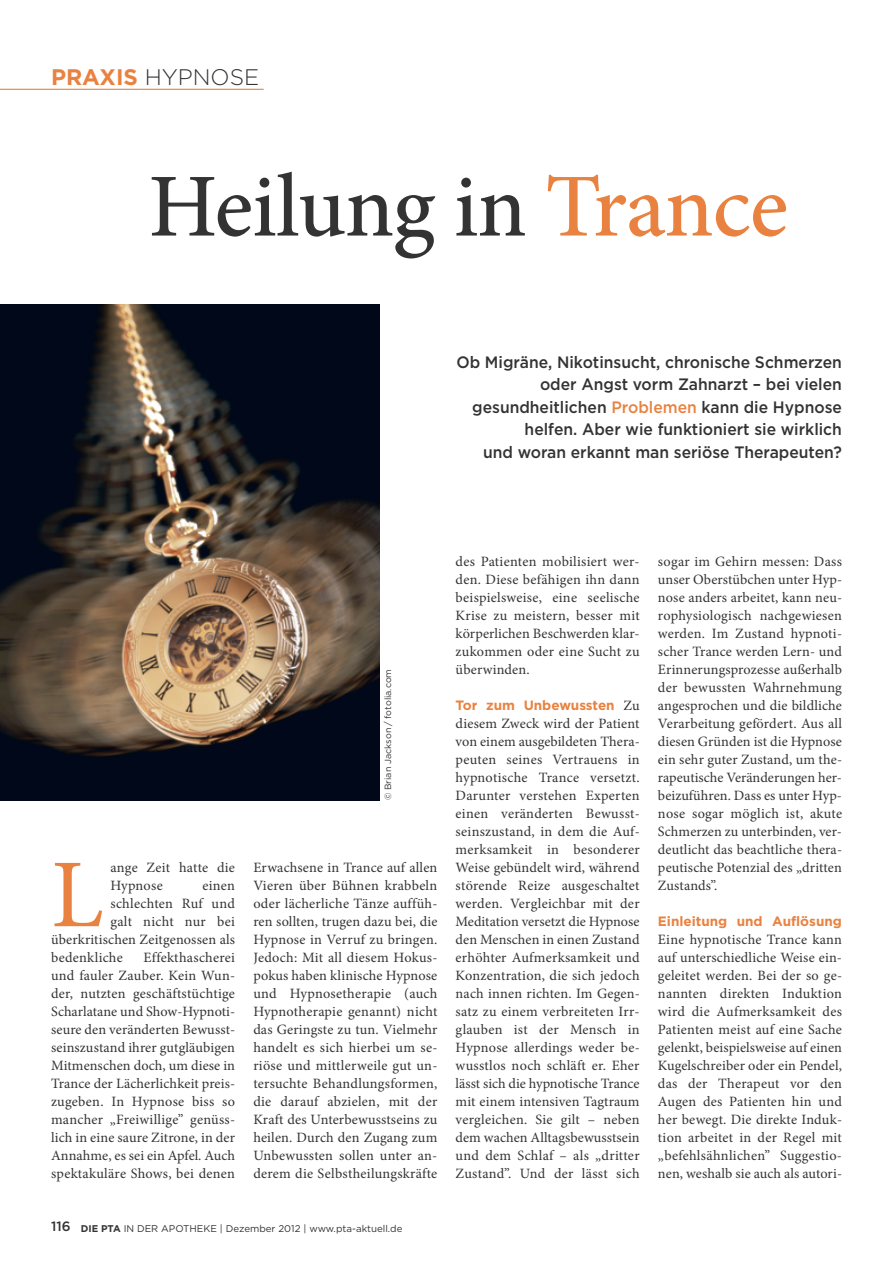
<style>
.page{position:relative;width:893px;height:1263px;background:#fff}
.page>*{position:absolute;margin:0;border:0;box-sizing:border-box;transform-origin:0 0}
.t1{font:97.35px "Minion Pro";color:#e98240}
.t2{font:500 90px "Minion Pro";letter-spacing:-.01em;color:#343334}
.t3{font:300 22.5px "Gotham";color:#343334}
.t4{font:500 16.5px/22.5px "Gotham";color:#343334;text-align:right;scale:.95 1}
.t5{font:14.25px/18px "Minion Pro";letter-spacing:.015em;color:#343334;text-align:justify}
.t6{font:700 13.5px "Gotham";color:#e98240}
.t7{font:9.75px "Gotham";color:#343334}
.t8{font:9px "Gotham";color:#343334}
.s1{font-weight:700;color:#e98240}
.s2{color:#e98240}
.s3{font-weight:500;font-size:13.5px}
.s4{font-weight:700}
.s5{font-family:"Minion Pro";font-weight:400;font-size:14.25px;color:#343334}
</style>
<div class="page">
<hr style="left:0;top:89px;width:264px;height:1px;background:#e98240">
<img style="left:0;top:304px;width:380px;height:496px">
<h3 class="t3" style="left:51px;top:68px;width:210px"><span class="s1">PRAXIS</span> HYPNOSE</h3>
<h2 class="t2" style="left:148px;top:152px;width:641px">Heilung in <span class="s2">Trance</span></h2>
<p class="t4" style="left:456px;top:352px;width:407px">Ob Migräne, Nikotinsucht, chronische Schmerzen oder Angst vorm Zahnarzt – bei vielen gesundheitlichen <span class="s2">Problemen</span> kann die Hypnose helfen. Aber wie funktioniert sie wirklich<br>und woran erkannt man seriöse Therapeuten?</p>
<p class="t8" style="left:384px;top:800px;width:133px;rotate:-90deg">© Brian Jackson / fotolia.com</p>
<h1 class="t1" style="left:51px;top:857px;width:54px">L</h1>
<p class="t5" style="left:110px;top:860px;width:126px">ange Zeit hatte die<br>Hypnose</p>
<p class="t5" style="left:202px;top:878px;width:34px">einen</p>
<p class="t5" style="left:110px;top:896px;width:126px">schlechten Ruf und</p>
<p class="t5" style="left:110px;top:914px;width:126px">galt nicht nur bei</p>
<p class="t5" style="left:51px;top:932px;width:185px">überkritischen Zeitgenossen als</p>
<p class="t5" style="left:51px;top:950px;width:73px">bedenkliche</p>
<p class="t5" style="left:51px;top:950px;width:186px;text-indent:92px">Effekthascherei und fauler Zauber. Kein Wun&shy;der, nutzten geschäftstüchtige Scharlatane und Show-Hypnoti&shy;seure den veränderten Bewusst&shy;seinszustand ihrer gutgläubigen Mitmenschen doch, um diese in Trance der Lächerlichkeit preis&shy;zugeben. In Hypnose biss so mancher „Freiwillige” genüss&shy;lich in eine saure Zitrone, in der Annahme, es sei ein Apfel. Auch spektakuläre Shows, bei denen</p>
<p class="t5" style="left:253px;top:860px;width:186px">Erwachsene in Trance auf allen Vieren über Bühnen krabbeln oder lächerliche Tänze auffüh&shy;ren sollten, trugen dazu bei, die Hypnose in Verruf zu bringen.<br>Jedoch: Mit all diesem Hokus&shy;pokus haben klinische Hypnose und Hypnosetherapie (auch Hypnotherapie genannt) nicht das Geringste zu tun. Vielmehr handelt es sich hierbei um se&shy;riöse und mittlerweile gut un&shy;tersuchte Behandlungsformen, die darauf abzielen, mit der Kraft des Unterbewusstseins zu heilen. Durch den Zugang zum Unbewussten sollen unter an&shy;derem die Selbstheilungskräfte</p>
<p class="t7" style="left:51px;top:1225px;width:353px"><span class="s3">116</span> <span class="s4">DIE PTA</span> IN DER APOTHEKE | Dezember 2012 | www.pta-aktuell.de</p>
<p class="t5" style="left:456px;top:554px;width:186px">des Patienten mobilisiert wer&shy;den. Diese befähigen ihn dann beispielsweise, eine seelische Krise zu meistern, besser mit körperlichen Beschwerden klar&shy;zukommen oder eine Sucht zu überwinden.</p>
<p class="t6" style="left:456px;top:700px;width:186px">Tor zum Unbewussten <span class="s5">Zu</span></p>
<p class="t5" style="left:456px;top:716px;width:186px">diesem Zweck wird der Patient von einem ausgebildeten Thera&shy;peuten seines Vertrauens in hypnotische Trance versetzt.<br>Darunter verstehen Experten einen veränderten Bewusst&shy;seinszustand, in dem die Auf&shy;merksamkeit in besonderer Weise gebündelt wird, während störende Reize ausgeschaltet werden. Vergleichbar mit der Meditation versetzt die Hypnose den Menschen in einen Zustand erhöhter Aufmerksamkeit und Konzentration, die sich jedoch nach innen richten. Im Gegen&shy;satz zu einem verbreiteten Irr&shy;glauben ist der Mensch in Hypnose allerdings weder be&shy;wusstlos noch schläft er. Eher lässt sich die hypnotische Trance mit einem intensiven Tagtraum vergleichen. Sie gilt – neben dem wachen Alltagsbewusstsein und dem Schlaf – als „dritter Zustand”. Und der lässt sich</p>
<p class="t5" style="left:658px;top:554px;width:186px">sogar im Gehirn messen: Dass unser Oberstübchen unter Hyp&shy;nose anders arbeitet, kann neu&shy;rophysiologisch nachgewiesen werden. Im Zustand hypnoti&shy;scher Trance werden Lern- und Erinnerungsprozesse außerhalb der bewussten Wahrnehmung angesprochen und die bildliche Verarbeitung gefördert. Aus all diesen Gründen ist die Hypnose ein sehr guter Zustand, um the&shy;rapeutische Veränderungen her&shy;beizuführen. Dass es unter Hyp&shy;nose sogar möglich ist, akute Schmerzen zu unterbinden, ver&shy;deutlicht das beachtliche thera&shy;peutische Potenzial des „dritten Zustands”.</p>
<p class="t6" style="left:658px;top:916px;width:186px">Einleitung und Auflösung</p>
<p class="t5" style="left:658px;top:932px;width:186px">Eine hypnotische Trance kann auf unterschiedliche Weise ein&shy;geleitet werden. Bei der so ge&shy;nannten direkten Induktion wird die Aufmerksamkeit des Patienten meist auf eine Sache gelenkt, beispielsweise auf einen Kugelschreiber oder ein Pendel, das der Therapeut vor den Augen des Patienten hin und her bewegt. Die direkte Induk&shy;tion arbeitet in der Regel mit „befehlsähnlichen” Suggestio&shy;nen, weshalb sie auch als autori-</p>
</div>
